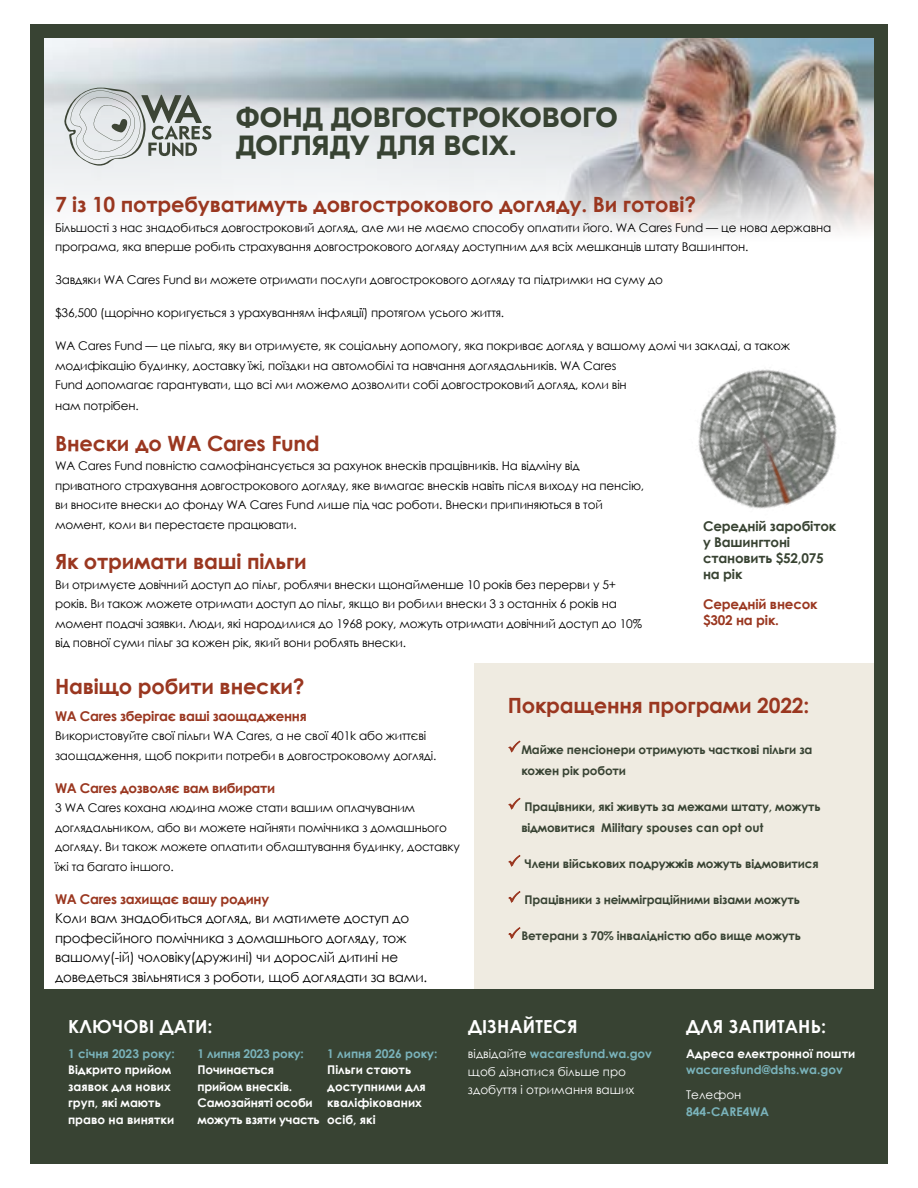
<style>
.page{position:relative;width:918px;height:1188px;background:#fff}
.page>*{position:absolute;margin:0;border:0;box-sizing:border-box;transform-origin:0 0}
.t1{font:700 27.75px/28.5px "GT Eesti Pro Display";letter-spacing:.025em;color:#384333}
.t2{font:700 21px "Century Gothic";letter-spacing:-.01em;color:#9a3720}
.t3{font:700 18px "Century Gothic";letter-spacing:.01em;color:#fff}
.t4{font:13.5px/19.5px "Century Gothic";letter-spacing:-.015em;color:#000}
.t5{font:700 13.5px/16.2px "Century Gothic";letter-spacing:-.025em;color:#9a3720}
.t6{font:700 13.5px/16.2px "Century Gothic";letter-spacing:-.015em;color:#384332}
.t7{font:12px/19.5px "Century Gothic";letter-spacing:-.015em;color:#000}
.t8{font:700 12px/21px "Century Gothic";letter-spacing:-.015em;color:#384333}
.t9{font:700 12px/16.5px "Century Gothic";color:#fff}
.t10{font:12px/18px "Century Gothic";color:#fff}
.t11{font:700 12px "Century Gothic";color:#7ab3bb}
.t12{font:700 12px/16.5px "Century Gothic";letter-spacing:-.02em;color:#fff}
.t13{font:700 12px "Century Gothic";letter-spacing:-.02em;color:#7ab3bb}
.s1{font-weight:700;color:#7ab3bb}
</style>
<div class="page">
<img style="left:44px;top:38px;width:830px;height:39px">
<svg style="left:44px;top:77px;width:830px;height:154px"></svg>
<div style="left:474px;top:663px;width:400px;height:332px;background:#efebe1"></div>
<div style="left:30px;top:989px;width:858px;height:175px;background:#384333"></div>
<div style="left:38px;top:25px;width:842px;height:13px;background:#384333"></div>
<svg style="left:64px;top:88px;width:147px;height:78px;background:#c1c5c5"></svg>
<img style="left:698px;top:369px;width:139px;height:140px">
<div style="left:874px;top:25px;width:14px;height:1127px;background:#384333"></div>
<div style="left:30px;top:25px;width:14px;height:1127px;background:#384333"></div>
<h1 class="t1" style="left:236px;top:103px;width:383px">ФОНД ДОВГОСТРОКОВОГО<br>ДОГЛЯДУ ДЛЯ ВСІХ.</h1>
<h2 class="t2" style="left:55px;top:189px;width:643px">7 із 10 потребуватимуть довгострокового догляду. Ви готові?</h2>
<p class="t7" style="left:55px;top:218px;width:778px">Більшості з нас знадобиться довгостроковий догляд, але ми не маємо способу оплатити його. WA Cares Fund — це нова державна програма, яка вперше робить страхування довгострокового догляду доступним для всіх мешканців штату Вашингтон.</p>
<p class="t7" style="left:55px;top:270px;width:609px">Завдяки WA Cares Fund ви можете отримати послуги довгострокового догляду та підтримки на суму до</p>
<p class="t7" style="left:55px;top:303px;width:451px">$36,500 (щорічно коригується з урахуванням інфляції) протягом усього життя.</p>
<p class="t7" style="left:55px;top:336px;width:736px">WA Cares Fund — це пільга, яку ви отримуєте, як соціальну допомогу, яка покриває догляд у вашому домі чи закладі, а також модифікацію будинку, доставку їжі, поїздки на автомобілі та навчання доглядальників. WA Cares<br>Fund допомагає гарантувати, що всі ми можемо дозволити собі довгостроковий догляд, коли він</p>
<p class="t7" style="left:55px;top:396px;width:85px">нам потрібен.</p>
<h2 class="t2" style="left:55px;top:427px;width:266px">Внески до WA Cares Fund</h2>
<p class="t7" style="left:55px;top:456px;width:591px">WA Cares Fund повністю самофінансується за рахунок внесків працівників. На відміну від приватного страхування довгострокового догляду, яке вимагає внесків навіть після виходу на пенсію, ви вносите внески до фонду WA Cares Fund лише під час роботи. Внески припиняються в той момент, коли ви перестаєте працювати.</p>
<h2 class="t2" style="left:55px;top:546px;width:253px">Як отримати ваші пільги</h2>
<p class="t7" style="left:55px;top:575px;width:588px">Ви отримуєте довічний доступ до пільг, роблячи внески щонайменше 10 років без перерви у 5+ років. Ви також можете отримати доступ до пільг, якщо ви робили внески 3 з останніх 6 років на момент подачі заявки. Люди, які народилися до 1968 року, можуть отримати довічний доступ до 10% від повної суми пільг за кожен рік, який вони роблять внески.</p>
<h2 class="t2" style="left:55px;top:670px;width:251px">Навіщо робити внески?</h2>
<p class="t5" style="left:55px;top:707px;width:253px">WA Cares зберігає ваші заощадження</p>
<p class="t7" style="left:55px;top:726px;width:383px">Використовуйте свої пільги WA Cares, а не свої 401k або життєві заощадження, щоб покрити потреби в довгостроковому догляді.</p>
<p class="t5" style="left:55px;top:779px;width:222px">WA Cares дозволяє вам вибирати</p>
<p class="t7" style="left:55px;top:798px;width:406px">3 WA Cares кохана людина може стати вашим оплачуваним доглядальником, або ви можете найняти помічника з домашнього догляду. Ви також можете оплатити облаштування будинку, доставку їжі та багато іншого.</p>
<p class="t5" style="left:55px;top:890px;width:216px">WA Cares захищає вашу родину</p>
<p class="t4" style="left:55px;top:908px;width:374px">Коли вам знадобиться догляд, ви матимете доступ до професійного помічника з домашнього догляду, тож вашому(-ій) чоловіку(дружині) чи дорослій дитині не доведеться звільнятися з роботи, щоб доглядати за вами.</p>
<p class="t6" style="left:703px;top:517px;width:134px">Середній заробіток у Вашингтоні становить $52,075 на рік</p>
<p class="t5" style="left:703px;top:595px;width:116px">Середній внесок $302 на рік.</p>
<h2 class="t2" style="left:508px;top:689px;width:303px">Покращення програми 2022:</h2>
<p class="t8" style="left:521px;top:738px;width:293px">Майже пенсіонери отримують часткові пільги за кожен рік роботи</p>
<p class="t8" style="left:521px;top:796px;width:301px">Працівники, які живуть за межами штату, можуть відмовитися Military spouses can opt out</p>
<p class="t8" style="left:525px;top:853px;width:296px">Члени військових подружжів можуть відмовитися</p>
<p class="t8" style="left:525px;top:889px;width:277px">Працівники з неімміграційними візами можуть</p>
<p class="t8" style="left:521px;top:925px;width:281px">Ветерани з 70% інвалідністю або вище можуть</p>
<h3 class="t3" style="left:68px;top:1013px;width:146px">КЛЮЧОВІ ДАТИ:</h3>
<p class="t11" style="left:68px;top:1044px;width:108px">1 січня 2023 року:</p>
<p class="t9" style="left:68px;top:1061px;width:108px">Відкрито прийом заявок для нових груп, які мають право на винятки</p>
<p class="t13" style="left:198px;top:1044px;width:108px">1 липня 2023 року:</p>
<p class="t12" style="left:198px;top:1061px;width:124px">Починається прийом внесків.<br>Самозайняті особи можуть взяти участь</p>
<p class="t11" style="left:327px;top:1044px;width:112px">1 липня 2026 року:</p>
<p class="t9" style="left:327px;top:1061px;width:100px">Пільги стають доступними для кваліфікованих осіб, які</p>
<h3 class="t3" style="left:468px;top:1013px;width:111px">ДІЗНАЙТЕСЯ</h3>
<h3 class="t3" style="left:686px;top:1013px;width:142px">ДЛЯ ЗАПИТАНЬ:</h3>
<p class="t10" style="left:468px;top:1044px;width:186px">відвідайте <span class="s1">wacaresfund.wa.gov </span>щоб дізнатися більше про здобуття і отримання ваших</p>
<p class="t9" style="left:686px;top:1045px;width:171px">Адреса електронної пошти</p>
<p class="t11" style="left:686px;top:1061px;width:158px">wacaresfund@dshs.wa.gov</p>
<p class="t10" style="left:686px;top:1086px;width:57px">Телефон</p>
<p class="t11" style="left:686px;top:1102px;width:85px">844-CARE4WA</p>
</div>
